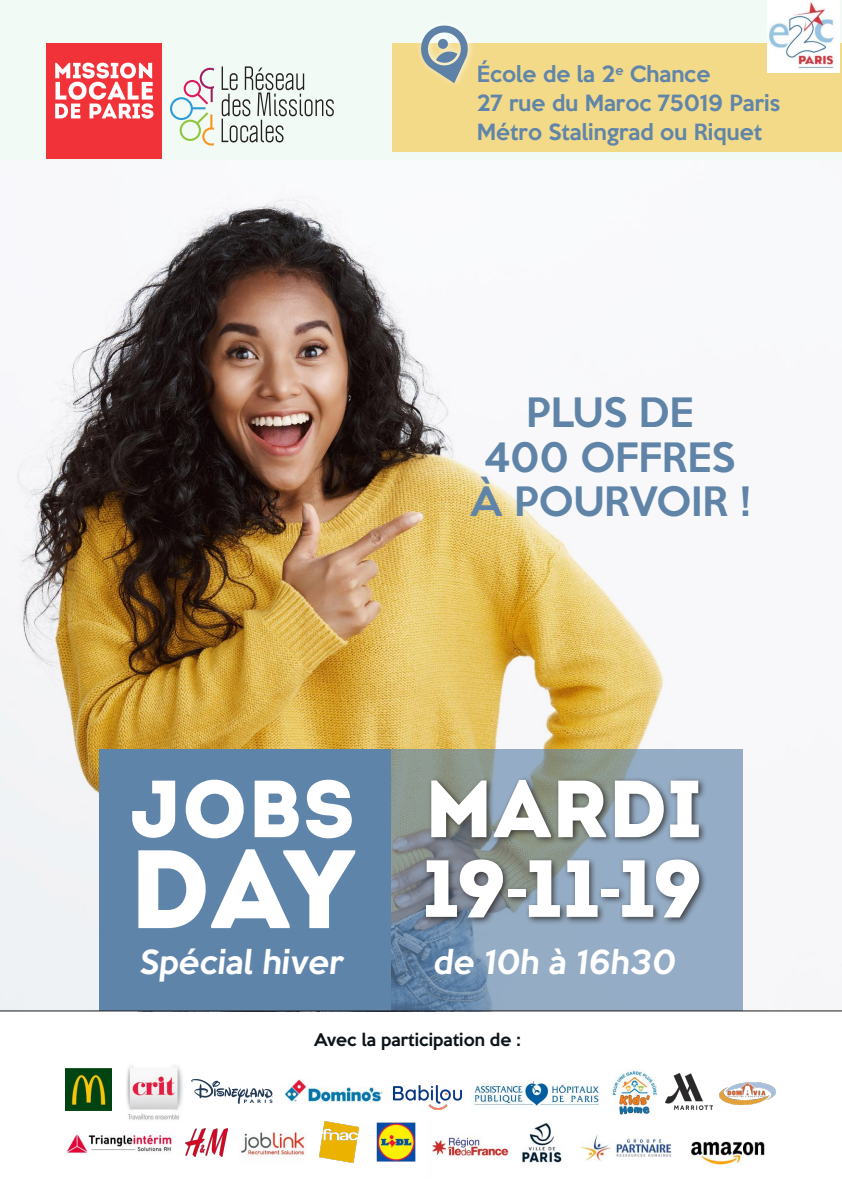
<style>
.page{position:relative;width:842px;height:1191px;background:#fff}
.page>*{position:absolute;margin:0;border:0;box-sizing:border-box;transform-origin:0 0}
.t1{font:111.1px "Intro";color:#fff}
.t2{font:80.8px/79.7px "Intro";color:#fff}
.t3{font:500 37px/44.4px "Keep Calm";color:#5f84a8;text-align:center}
.t4{font:500 30.3px "Keep Calm";color:#fff}
.t5{font:500 20.4px/28.8px "Keep Calm";color:#6185a9}
.t6{font:500 16px "Keep Calm";color:#0c141a}
.s1{font-family:"Keep Calm";font-weight:500;font-size:56.1px}
</style>
<div class="page">
<div style="left:0;top:0;width:842px;height:1011px;background:#f2faf6"></div>
<img style="left:18px;top:197px;width:725px;height:813px">
<div style="left:100px;top:748px;width:291px;height:262px;background:#5f84a9"></div>
<svg style="left:391px;top:748px;width:351px;height:262px;background:#8aa0b4"></svg>
<div style="left:422px;top:776px;width:286px;height:150px;background:#241f1f;opacity:.75"></div>
<div style="left:392px;top:43px;width:450px;height:108px;background:#f3da89"></div>
<div style="left:47px;top:43px;width:115px;height:115px;background:#f13339"></div>
<svg style="left:55px;top:62px;width:98px;height:57px"></svg>
<svg style="left:170px;top:68px;width:44px;height:78px"></svg>
<svg style="left:222px;top:66px;width:112px;height:76px"></svg>
<svg style="left:419px;top:25px;width:54px;height:59px"></svg>
<img style="left:767px;top:0;width:73px;height:72px">
<img style="left:126px;top:1065px;width:57px;height:55px">
<img style="left:65px;top:1069px;width:46px;height:41px">
<img style="left:281px;top:1079px;width:102px;height:24px">
<img style="left:394px;top:1085px;width:67px;height:24px">
<img style="left:719px;top:1082px;width:56px;height:22px">
<img style="left:473px;top:1079px;width:128px;height:28px">
<img style="left:612px;top:1069px;width:45px;height:45px">
<img style="left:65px;top:1131px;width:107px;height:23px">
<img style="left:319px;top:1121px;width:97px;height:41px">
<img style="left:241px;top:1130px;width:66px;height:27px">
<img style="left:186px;top:1128px;width:41px;height:28px">
<img style="left:432px;top:1136px;width:77px;height:21px">
<img style="left:522px;top:1122px;width:40px;height:41px">
<img style="left:580px;top:1134px;width:92px;height:27px">
<img style="left:691px;top:1141px;width:74px;height:25px">
<img style="left:665px;top:1074px;width:48px;height:35px">
<img style="left:191px;top:1079px;width:82px;height:24px">
<hr style="left:0;top:1010px;width:842px;height:1px;background:#241f1f">
<p class="t5" style="left:477px;top:58px;width:305px">École de la 2<sup>e</sup> Chance<br>27 rue du Maroc 75019 Paris<br>Métro Stalingrad ou Riquet</p>
<h3 class="t3" style="left:470px;top:387px;width:282px">PLUS DE<br>400 OFFRES<br>À POURVOIR !</h3>
<h2 class="t2" style="left:128px;top:769px;width:228px">JOBS</h2>
<h1 class="t1" style="left:128px;top:822px;width:229px">DAY</h1>
<h3 class="t4" style="left:139px;top:936px;width:210px">Spécial hiver</h3>
<h2 class="t2" style="left:424px;top:769px;width:280px">MARDI<br>19<span class="s1">-</span>11<span class="s1">-</span>19</h2>
<h3 class="t4" style="left:433px;top:936px;width:249px">de 10h à 16h30</h3>
<p class="t6" style="left:314px;top:1026px;width:208px">Avec la participation de :</p>
</div>
